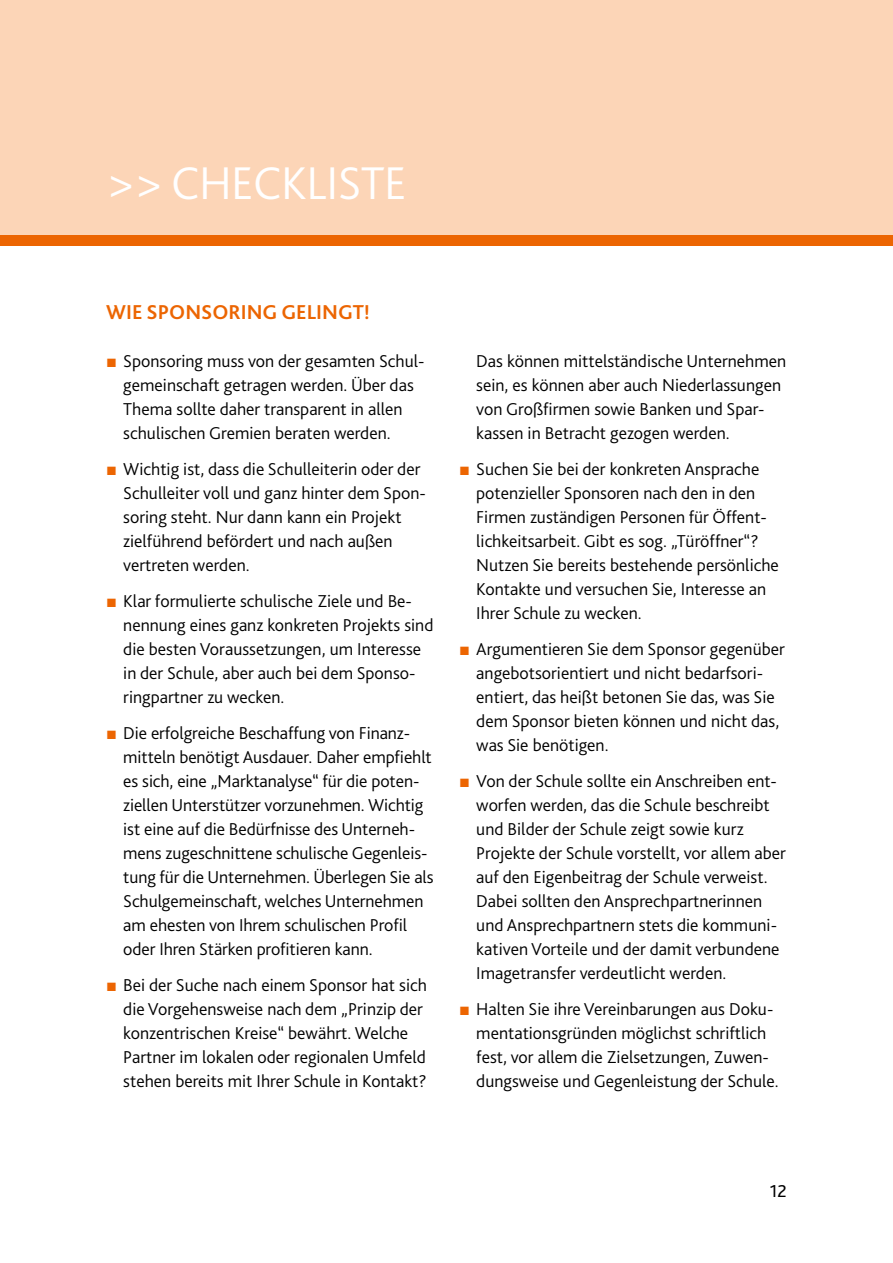
<style>
.page{position:relative;width:893px;height:1263px;background:#fff}
.page>*{position:absolute;margin:0;border:0;box-sizing:border-box;transform-origin:0 0}
.t1{font:300 48px "Bliss 2";letter-spacing:-.01em;color:#fff}
.H2_orange{font:700 21px "Bliss 2";color:#ec6502}
.t2{font:300 18px/24px "Bliss 2";color:#000}
.t3{font:18px "Bliss 2";color:#000}
.s1{font-family:"Arial";font-weight:400;color:#ec6502}
</style>
<div class="page">
<div style="left:0;top:0;width:893px;height:242px;background:#fcd5b7"></div>
<div style="left:0;top:235px;width:893px;height:10px;background:#ec6502"></div>
<h1 class="t1" style="left:106px;top:153px;width:302px">&gt;&gt; CHECKLISTE</h1>
<h2 class="H2_orange" style="left:106px;top:299px;width:265px">WIE SPONSORING GELINGT!</h2>
<p class="t2" style="left:123px;top:348px;width:303px;text-indent:-17px"><span class="s1">■</span> Sponsoring muss von der gesamten Schul&shy;gemeinschaft getragen werden. Über das Thema sollte daher transparent in allen schulischen Gremien beraten werden.</p>
<p class="t2" style="left:123px;top:456px;width:304px;text-indent:-17px"><span class="s1">■</span> Wichtig ist, dass die Schulleiterin oder der Schulleiter voll und ganz hinter dem Spon&shy;soring steht. Nur dann kann ein Projekt zielführend befördert und nach außen vertreten werden.</p>
<p class="t2" style="left:123px;top:588px;width:312px;text-indent:-17px"><span class="s1">■</span> Klar formulierte schulische Ziele und Be&shy;nennung eines ganz konkreten Projekts sind die besten Voraussetzungen, um Interesse in der Schule, aber auch bei dem Sponso&shy;ringpartner zu wecken.</p>
<p class="t2" style="left:123px;top:720px;width:312px;text-indent:-17px"><span class="s1">■</span> Die erfolgreiche Beschaffung von Finanz&shy;mitteln benötigt Ausdauer. Daher empfiehlt es sich, eine „Marktanalyse“ für die poten&shy;ziellen Unterstützer vorzunehmen. Wichtig ist eine auf die Bedürfnisse des Unterneh&shy;mens zugeschnittene schulische Gegenleis&shy;tung für die Unternehmen. Überlegen Sie als Schulgemeinschaft, welches Unternehmen am ehesten von Ihrem schulischen Profil oder Ihren Stärken profitieren kann.</p>
<p class="t2" style="left:123px;top:972px;width:305px;text-indent:-17px"><span class="s1">■</span> Bei der Suche nach einem Sponsor hat sich die Vorgehensweise nach dem „Prinzip der konzentrischen Kreise“ bewährt. Welche Partner im lokalen oder regionalen Umfeld stehen bereits mit Ihrer Schule in Kontakt?</p>
<p class="t2" style="left:476px;top:348px;width:311px">Das können mittelständische Unternehmen sein, es können aber auch Niederlassungen von Großfirmen sowie Banken und Spar&shy;kassen in Betracht gezogen werden.</p>
<p class="t2" style="left:476px;top:456px;width:304px;text-indent:-17px"><span class="s1">■</span> Suchen Sie bei der konkreten Ansprache potenzieller Sponsoren nach den in den Firmen zuständigen Personen für Öffent&shy;lichkeitsarbeit. Gibt es sog. „Türöffner“?<br>Nutzen Sie bereits bestehende persönliche Kontakte und versuchen Sie, Interesse an Ihrer Schule zu wecken.</p>
<p class="t2" style="left:476px;top:636px;width:310px;text-indent:-17px"><span class="s1">■</span> Argumentieren Sie dem Sponsor gegenüber angebotsorientiert und nicht bedarfsori&shy;entiert, das heißt betonen Sie das, was Sie dem Sponsor bieten können und nicht das, was Sie benötigen.</p>
<p class="t2" style="left:476px;top:768px;width:311px;text-indent:-17px"><span class="s1">■</span> Von der Schule sollte ein Anschreiben ent&shy;worfen werden, das die Schule beschreibt und Bilder der Schule zeigt sowie kurz Projekte der Schule vorstellt, vor allem aber auf den Eigenbeitrag der Schule verweist.<br>Dabei sollten den Ansprechpartnerinnen und Ansprechpartnern stets die kommuni&shy;kativen Vorteile und der damit verbundene Imagetransfer verdeutlicht werden.</p>
<p class="t2" style="left:476px;top:996px;width:304px;text-indent:-17px"><span class="s1">■</span> Halten Sie ihre Vereinbarungen aus Doku&shy;mentationsgründen möglichst schriftlich fest, vor allem die Zielsetzungen, Zuwen&shy;dungsweise und Gegenleistung der Schule.</p>
<p class="t3" style="left:770px;top:1180px;width:18px">12</p>
</div>
